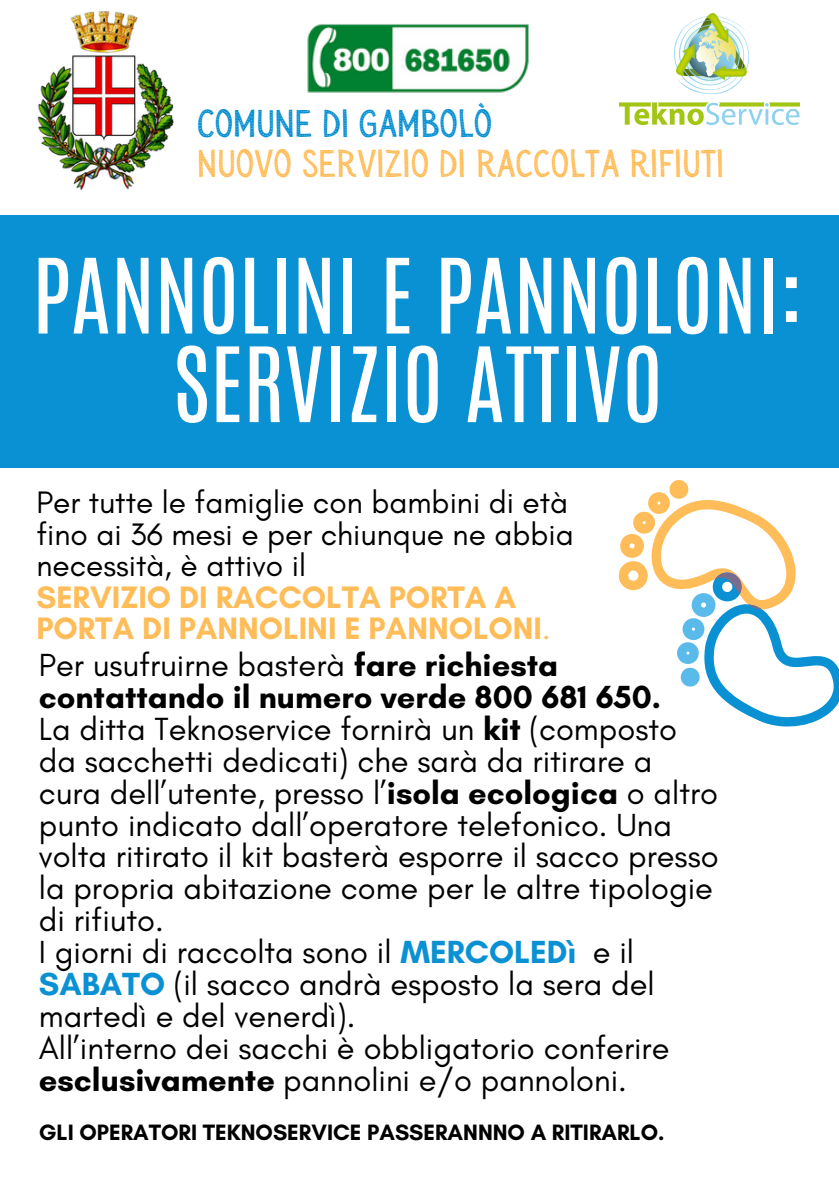
<style>
.page{position:relative;width:839px;height:1191px;background:#fff}
.page>*{position:absolute;margin:0;border:0;box-sizing:border-box;transform-origin:0 0}
.t1{font:88px "Antonio";color:#fff}
.t2{font:39px "Sensa Wild Dot Fill";color:#ffbd59}
.t3{font:39px "Sensa Wild Dot Fill";color:#0a91d3}
.t4{font:32.6px/32px "Glacial Indifference";color:#000}
.t5{font:700 32.6px/32px "Glacial Indifference";color:#000}
.t6{font:31.6px/31.6px "Glacial Indifference";color:#000}
.t7{font:700 31.6px/31.6px "Glacial Indifference";color:#ffbd59}
.t8{font:700 22.6px "Glacial Indifference";color:#000}
.s1{font-weight:400}
.s2{font-weight:700}
.s3{font-weight:700;color:#0a91d3}
</style>
<div class="page">
<img style="left:619px;top:13px;width:180px;height:112px">
<img style="left:37px;top:11px;width:136px;height:180px">
<div style="left:0;top:215px;width:838px;height:252px;background:#0a91d3"></div>
<svg style="left:618px;top:480px;width:220px;height:247px"></svg>
<img style="left:307px;top:24px;width:222px;height:69px">
<p class="t3" style="left:197px;top:102px;width:296px">COMUNE DI GAMBOLÒ</p>
<p class="t2" style="left:197px;top:142px;width:528px">NUOVO SERVIZIO DI RACCOLTA RIFIUTI</p>
<p class="t1" style="left:32px;top:233px;width:772px">PANNOLINI E PANNOLONI:</p>
<p class="t1" style="left:173px;top:322px;width:491px">SERVIZIO ATTIVO</p>
<p class="t6" style="left:36px;top:486px;width:539px">Per tutte le famiglie con bambini di età fino ai 36 mesi e per chiunque ne abbia necessità, è attivo il</p>
<p class="t7" style="left:36px;top:581px;width:515px">SERVIZIO DI RACCOLTA PORTA A<br>PORTA DI PANNOLINI E PANNOLONI<span class="s1">.</span></p>
<p class="t5" style="left:39px;top:648px;width:623px"><span class="s1">Per usufruirne basterà</span> fare richiesta contattando il numero verde 800 681 650.</p>
<p class="t4" style="left:39px;top:712px;width:681px">La ditta Teknoservice fornirà un <span class="s2">kit</span> (composto da sacchetti dedicati) che sarà da ritirare a cura dell’utente, presso l’<span class="s2">isola ecologica</span> o altro punto indicato dall’operatore telefonico. Una volta ritirato il kit basterà esporre il sacco presso la propria abitazione come per le altre tipologie di rifiuto.</p>
<p class="t4" style="left:39px;top:936px;width:617px">I giorni di raccolta sono il <span class="s3">MERCOLEDì</span> e il<br><span class="s3">SABATO</span> (il sacco andrà esposto la sera del martedì e del venerdì).</p>
<p class="t4" style="left:39px;top:1032px;width:632px">All’interno dei sacchi è obbligatorio conferire <span class="s2">esclusivamente</span> pannolini e/o pannoloni.</p>
<p class="t8" style="left:39px;top:1118px;width:627px">GLI OPERATORI TEKNOSERVICE PASSERANNNO A RITIRARLO.</p>
</div>
